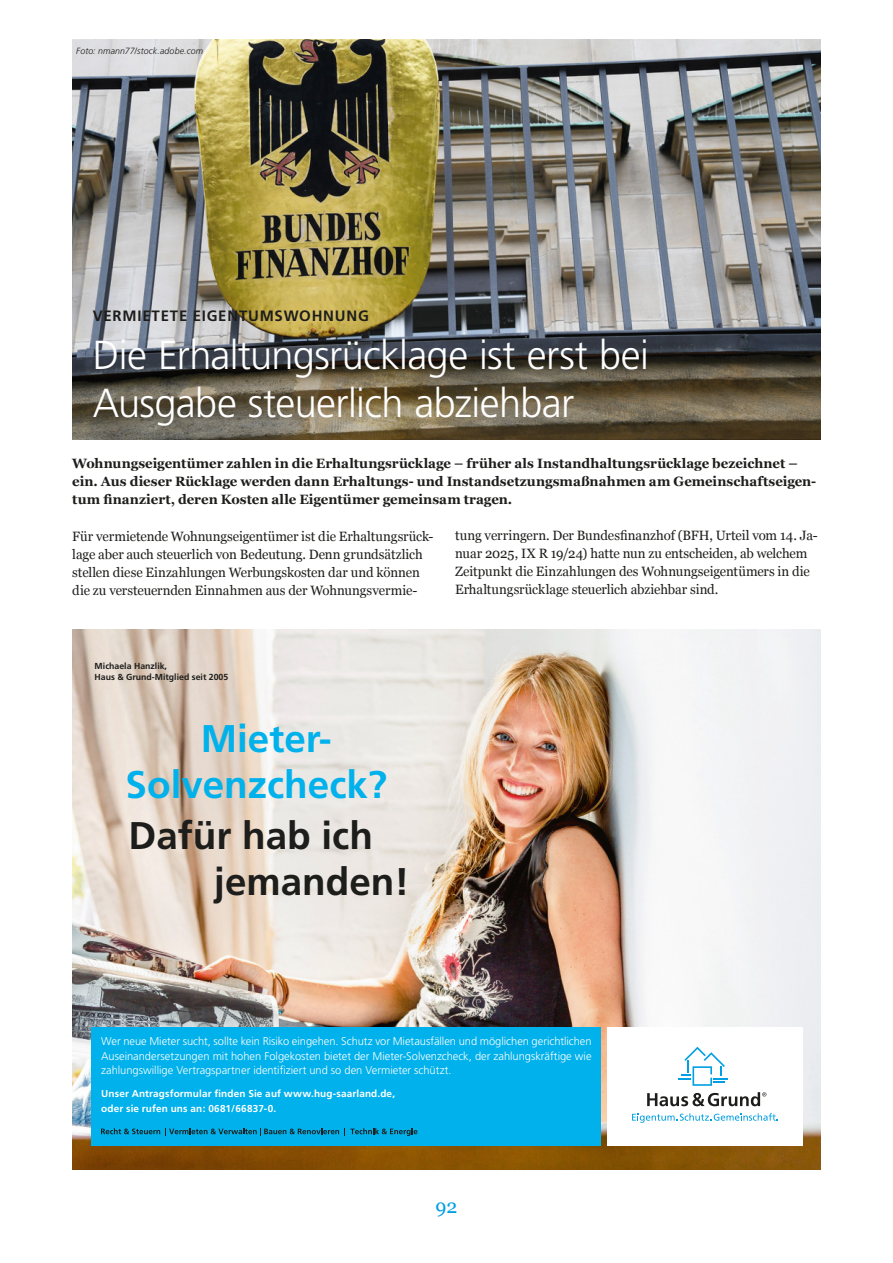
<style>
.page{position:relative;width:893px;height:1263px;background:#fff}
.page>*{position:absolute;margin:0;border:0;box-sizing:border-box;transform-origin:0 0}
.t1{font:300 40.5px/48px "Frutiger LT Std";letter-spacing:-.015em;color:#fff}
.t2{font:700 38.55px/46.2px "Frutiger";color:#00b1eb;text-align:center}
.t3{font:700 38.55px/46.2px "Frutiger";color:#1d1d1b}
.t4{font:19.5px "Georgia";color:#009fe3}
.t5{font:700 15px "Frutiger LT Std";letter-spacing:.05em;color:#1d1d1b}
.t6{font:13.5px/18px "Georgia";letter-spacing:-.01em;color:#1d1d1b}
.t7{font:700 13.5px/18px "Georgia";color:#1d1d1b}
.t8{font:300 11.25px/14.4px "Frutiger";letter-spacing:-.005em;color:#fff;text-align:justify}
.t9{font:700 10.05px/14.4px "Frutiger";letter-spacing:.015em;color:#fff}
.t10{font:italic 300 9px "Frutiger LT Std";letter-spacing:.015em;color:#1d1d1b}
.t11{font:700 8.7px/10.5px "Frutiger";color:#1d1d1b}
</style>
<div class="page">
<img style="left:72px;top:40px;width:749px;height:399px">
<img style="left:72px;top:630px;width:749px;height:539px">
<div style="left:607px;top:1027px;width:196px;height:118px;background:#fff"></div>
<svg style="left:678px;top:1047px;width:50px;height:39px"></svg>
<svg style="left:647px;top:1092px;width:119px;height:14px"></svg>
<svg style="left:632px;top:1113px;width:146px;height:10px"></svg>
<div style="left:91px;top:1027px;width:510px;height:118px;background:#00b1eb"></div>
<svg style="left:101px;top:1128px;width:238px;height:8px"></svg>
<svg style="left:350px;top:1128px;width:67px;height:8px"></svg>
<p class="t10" style="left:76px;top:47px;width:128px">Foto: nmann77/stock.adobe.com</p>
<p class="t5" style="left:93px;top:309px;width:278px">VERMIETETE EIGENTUMSWOHNUNG</p>
<h1 class="t1" style="left:93px;top:334px;width:558px">Die Erhaltungsrücklage ist erst bei<br>Ausgabe steuerlich abziehbar</h1>
<p class="t7" style="left:72px;top:454px;width:745px">Wohnungseigentümer zahlen in die Erhaltungsrücklage – früher als Instandhaltungsrücklage bezeichnet – ein. Aus dieser Rücklage werden dann Erhaltungs- und Instandsetzungsmaßnahmen am Gemeinschaftseigen&shy;tum finanziert, deren Kosten alle Eigentümer gemeinsam tragen.</p>
<p class="t6" style="left:455px;top:526px;width:364px">tung verringern. Der Bundesfinanzhof (BFH, Urteil vom 14. Ja&shy;nuar 2025, IX R 19/24) hatte nun zu entscheiden, ab welchem Zeitpunkt die Einzahlungen des Wohnungseigentümers in die Erhaltungsrücklage steuerlich abziehbar sind.</p>
<p class="t6" style="left:72px;top:527px;width:363px">Für vermietende Wohnungseigentümer ist die Erhaltungsrück&shy;lage aber auch steuerlich von Bedeutung. Denn grundsätzlich stellen diese Einzahlungen Werbungskosten dar und können die zu versteuernden Einnahmen aus der Wohnungsvermie-</p>
<p class="t11" style="left:95px;top:661px;width:135px">Michaela Hanzlik,<br>Haus &amp; Grund-Mitglied seit 2005</p>
<h2 class="t2" style="left:126px;top:718px;width:263px">Mieter-<br>Solvenzcheck?</h2>
<h2 class="t3" style="left:214px;top:815px;width:197px;text-indent:-86px">Dafür hab ich jemanden!</h2>
<p class="t8" style="left:101px;top:1035px;width:492px">Wer neue Mieter sucht, sollte kein Risiko eingehen. Schutz vor Mietausfällen und möglichen gerichtlichen Auseinandersetzungen mit hohen Folgekosten bietet der Mieter-Solvenzcheck, der zahlungskräftige wie zahlungswillige Vertragspartner identifiziert und so den Vermieter schützt.</p>
<p class="t9" style="left:101px;top:1087px;width:295px">Unser Antragsformular finden Sie auf www.hug-saarland.de, oder sie rufen uns an: 0681/66837-0.</p>
<h3 class="t4" style="left:435px;top:1195px;width:23px">92</h3>
</div>
